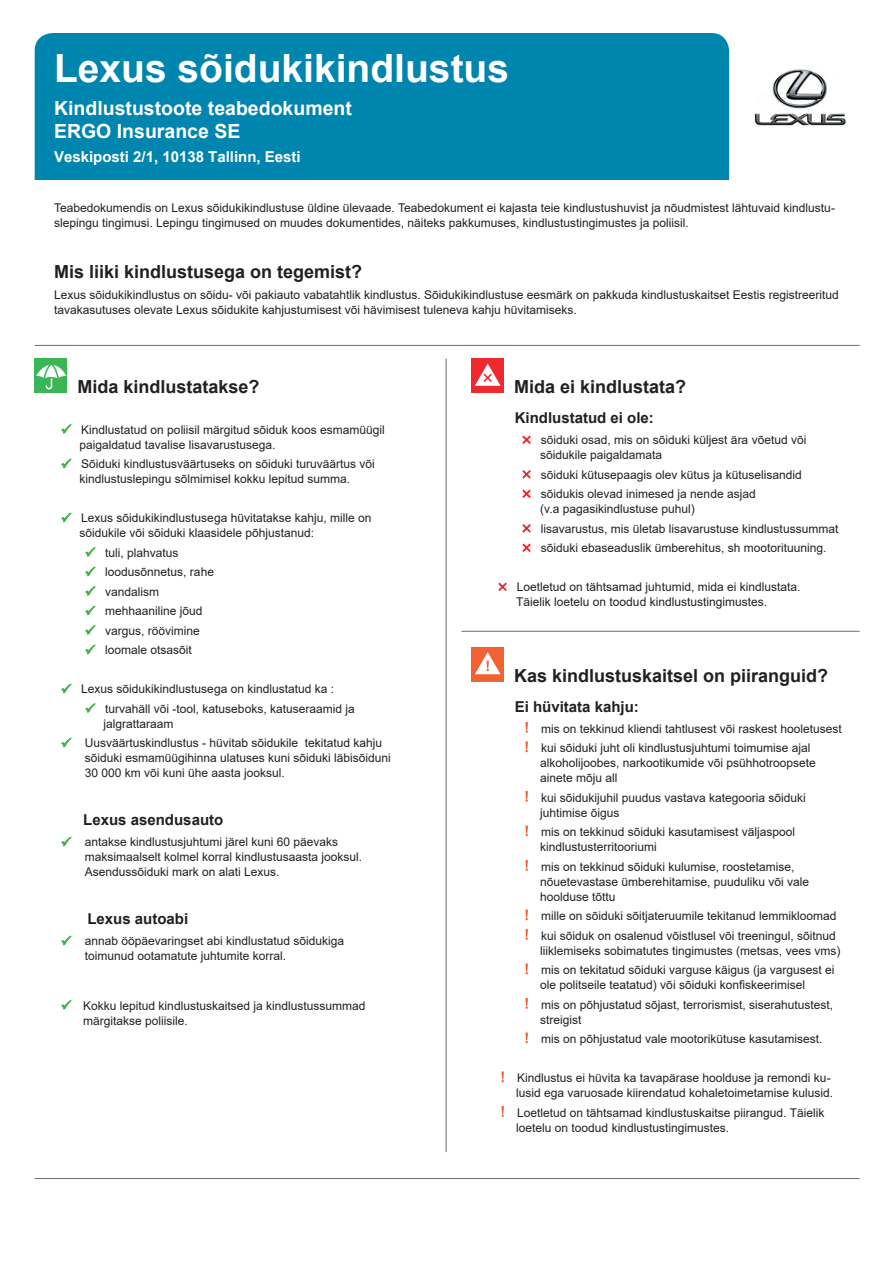
<style>
.page{position:relative;width:893px;height:1263px;background:#fff}
.page>*{position:absolute;margin:0;border:0;box-sizing:border-box;transform-origin:0 0}
.t1{font:700 39px "Arial";color:#fff}
.t2{font:700 19.5px/23.4px "Arial";color:#fff}
.t3{font:700 18px "Arial";color:#231f20}
.t4{font:700 15px "Arial";color:#231f20}
.t5{font:700 15px "Arial";color:#fff}
.t6{font:12px/15px "Arial";color:#231f20}
.s1{font-style:inherit}
</style>
<div class="page">
<div style="left:35px;top:33px;width:694px;height:147px;background:#0085ae"></div>
<hr style="left:35px;top:345px;width:825px;height:1px;background:#6c6d70">
<hr style="left:461px;top:631px;width:399px;height:1px;background:#6c6d70">
<div style="left:34px;top:359px;width:33px;height:34px;background:#3bb657"></div>
<svg style="left:36px;top:365px;width:30px;height:24px"></svg>
<svg style="left:61px;top:424px;width:11px;height:10px"></svg>
<svg style="left:61px;top:458px;width:11px;height:11px"></svg>
<svg style="left:61px;top:512px;width:11px;height:11px"></svg>
<svg style="left:85px;top:547px;width:11px;height:10px"></svg>
<svg style="left:85px;top:566px;width:11px;height:11px"></svg>
<svg style="left:85px;top:586px;width:11px;height:10px"></svg>
<svg style="left:85px;top:605px;width:11px;height:11px"></svg>
<svg style="left:85px;top:625px;width:11px;height:10px"></svg>
<svg style="left:85px;top:644px;width:11px;height:11px"></svg>
<svg style="left:61px;top:683px;width:11px;height:11px"></svg>
<svg style="left:85px;top:703px;width:11px;height:10px"></svg>
<svg style="left:61px;top:737px;width:11px;height:11px"></svg>
<svg style="left:61px;top:836px;width:11px;height:11px"></svg>
<svg style="left:61px;top:935px;width:11px;height:11px"></svg>
<svg style="left:61px;top:1000px;width:11px;height:10px"></svg>
<div style="left:471px;top:647px;width:33px;height:35px;background:#f16232"></div>
<svg style="left:475px;top:652px;width:26px;height:22px"></svg>
<svg style="left:526px;top:722px;width:2px;height:11px"></svg>
<svg style="left:526px;top:741px;width:2px;height:11px"></svg>
<svg style="left:526px;top:791px;width:2px;height:11px"></svg>
<svg style="left:526px;top:825px;width:2px;height:11px"></svg>
<svg style="left:526px;top:860px;width:2px;height:11px"></svg>
<svg style="left:526px;top:909px;width:2px;height:11px"></svg>
<svg style="left:526px;top:929px;width:2px;height:11px"></svg>
<svg style="left:526px;top:963px;width:2px;height:11px"></svg>
<svg style="left:526px;top:998px;width:2px;height:11px"></svg>
<svg style="left:526px;top:1032px;width:2px;height:11px"></svg>
<svg style="left:502px;top:1071px;width:2px;height:11px"></svg>
<svg style="left:502px;top:1106px;width:2px;height:11px"></svg>
<div style="left:471px;top:359px;width:33px;height:34px;background:#ee2a30"></div>
<svg style="left:475px;top:364px;width:26px;height:22px"></svg>
<svg style="left:522px;top:435px;width:9px;height:9px"></svg>
<svg style="left:522px;top:470px;width:9px;height:9px"></svg>
<svg style="left:522px;top:489px;width:9px;height:9px"></svg>
<svg style="left:522px;top:524px;width:9px;height:9px"></svg>
<svg style="left:522px;top:543px;width:9px;height:9px"></svg>
<svg style="left:498px;top:582px;width:9px;height:9px"></svg>
<hr style="left:446px;top:359px;width:1px;height:793px;background:#6c6d70">
<hr style="left:35px;top:1178px;width:825px;height:1px;background:#6c6d70">
<img style="left:754px;top:69px;width:92px;height:57px">
<h1 class="t1" style="left:54px;top:41px;width:457px">Lexus sõidukikindlustus</h1>
<h2 class="t2" style="left:54px;top:96px;width:299px">Kindlustustoote teabedokument<br>ERGO Insurance SE</h2>
<p class="t5" style="left:54px;top:146px;width:248px">Veskiposti 2/1, 10138 Tallinn, Eesti</p>
<p class="t6" style="left:54px;top:200px;width:782px">Teabedokumendis on Lexus sõidukikindlustuse üldine ülevaade. Teabedokument ei kajasta teie kindlustushuvist ja nõudmistest lähtuvaid kindlustu&shy;slepingu tingimusi. Lepingu tingimused on muudes dokumentides, näiteks pakkumuses, kindlustustingimustes ja poliisil.</p>
<h3 class="t3" style="left:54px;top:259px;width:310px">Mis liiki kindlustusega on tegemist?</h3>
<p class="t6" style="left:54px;top:287px;width:786px">Lexus sõidukikindlustus on sõidu- või pakiauto vabatahtlik kindlustus. Sõidukikindlustuse eesmärk on pakkuda kindlustuskaitset Eestis registreeritud tavakasutuses olevate Lexus sõidukite kahjustumisest või hävimisest tuleneva kahju hüvitamiseks.</p>
<h3 class="t3" style="left:77px;top:374px;width:184px">Mida kindlustatakse?</h3>
<p class="t6" style="left:79px;top:422px;width:307px">Kindlustatud on poliisil märgitud sõiduk koos esmamüügil paigaldatud tavalise lisavarustusega.</p>
<p class="t6" style="left:79px;top:456px;width:297px">Sõiduki kindlustusväärtuseks on sõiduki turuväärtus või kindlustuslepingu sõlmimisel kokku lepitud summa.</p>
<p class="t6" style="left:79px;top:510px;width:293px">Lexus sõidukikindlustusega hüvitatakse kahju, mille on sõidukile või sõiduki klaasidele põhjustanud:</p>
<p class="t6" style="left:105px;top:543px;width:110px;line-height:19.5px">tuli, plahvatus loodusõnnetus, rahe vandalism mehhaaniline jõud vargus, röövimine loomale otsasõit</p>
<p class="t6" style="left:105px;top:679px;width:251px;line-height:19.5px;text-indent:-24px">Lexus sõidukikindlustusega on kindlustatud ka : turvahäll või -tool, katuseboks, katuseraamid ja</p>
<p class="t6" style="left:85px;top:714px;width:299px;line-height:19.4px;text-indent:19px">jalgrattaraam<br>Uusväärtuskindlustus - hüvitab sõidukile tekitatud kahju</p>
<p class="t6" style="left:85px;top:750px;width:308px">sõiduki esmamüügihinna ulatuses kuni sõiduki läbisõiduni<br>30 000 km või kuni ühe aasta jooksul.</p>
<p class="t4" style="left:83px;top:809px;width:142px">Lexus asendusauto</p>
<p class="t6" style="left:85px;top:834px;width:279px">antakse kindlustusjuhtumi järel kuni <span class="s1">60</span> päevaks maksimaalselt kolmel korral kindlustusaasta jooksul.<br>Asendussõiduki mark on alati Lexus.</p>
<p class="t4" style="left:87px;top:908px;width:102px">Lexus autoabi</p>
<p class="t6" style="left:85px;top:933px;width:261px">annab ööpäevaringset abi kindlustatud sõidukiga toimunud ootamatute juhtumite korral.</p>
<p class="t6" style="left:83px;top:998px;width:284px">Kokku lepitud kindlustuskaitsed ja kindlustussummad märgitakse poliisile.</p>
<h3 class="t3" style="left:514px;top:374px;width:174px">Mida ei kindlustata?</h3>
<p class="t4" style="left:515px;top:407px;width:141px">Kindlustatud ei ole:</p>
<p class="t6" style="left:540px;top:432px;width:268px">sõiduki osad, mis on sõiduki küljest ära võetud või sõidukile paigaldamata</p>
<p class="t6" style="left:541px;top:465px;width:262px;line-height:19.5px">sõiduki kütusepaagis olev kütus ja kütuselisandid sõidukis olevad inimesed ja nende asjad</p>
<p class="t6" style="left:540px;top:499px;width:300px;line-height:19.5px">(v.a pagasikindlustuse puhul)<br>lisavarustus, mis ületab lisavarustuse kindlustussummat sõiduki ebaseaduslik ümberehitus, sh mootorituuning.</p>
<p class="t6" style="left:516px;top:579px;width:286px">Loetletud on tähtsamad juhtumid, mida ei kindlustata.<br>Täielik loetelu on toodud kindlustustingimustes.</p>
<h3 class="t3" style="left:514px;top:663px;width:316px">Kas kindlustuskaitsel on piiranguid?</h3>
<p class="t4" style="left:515px;top:696px;width:126px">Ei hüvitata kahju:</p>
<p class="t6" style="left:541px;top:718px;width:302px;line-height:19.5px">mis on tekkinud kliendi tahtlusest või raskest hooletusest kui sõiduki juht oli kindlustusjuhtumi toimumise ajal</p>
<p class="t6" style="left:540px;top:755px;width:277px">alkoholijoobes, narkootikumide või psühhotroopsete ainete mõju all</p>
<p class="t6" style="left:540px;top:790px;width:267px">kui sõidukijuhil puudus vastava kategooria sõiduki juhtimise õigus</p>
<p class="t6" style="left:540px;top:824px;width:256px">mis on tekkinud sõiduki kasutamisest väljaspool kindlustusterritooriumi</p>
<p class="t6" style="left:540px;top:859px;width:270px">mis on tekkinud sõiduki kulumise, roostetamise, nõuetevastase ümberehitamise, puuduliku või vale hoolduse tõttu</p>
<p class="t6" style="left:541px;top:906px;width:297px;line-height:19.5px">mille on sõiduki sõitjateruumile tekitanud lemmikloomad kui sõiduk on osalenud võistlusel või treeningul, sõitnud</p>
<p class="t6" style="left:540px;top:940px;width:302px;line-height:19.5px">liiklemiseks sobimatutes tingimustes (metsas, vees vms) mis on tekitatud sõiduki varguse käigus (ja vargusest ei</p>
<p class="t6" style="left:540px;top:975px;width:294px;line-height:19.5px">ole politseile teatatud) või sõiduki konfiskeerimisel<br>mis on põhjustatud sõjast, terrorismist, siserahutustest,</p>
<p class="t6" style="left:540px;top:1009px;width:284px;line-height:19.5px">streigist<br>mis on põhjustatud vale mootorikütuse kasutamisest.</p>
<p class="t6" style="left:516px;top:1070px;width:318px">Kindlustus ei hüvita ka tavapärase hoolduse ja remondi ku&shy;lusid ega varuosade kiirendatud kohaletoimetamise kulusid.</p>
<p class="t6" style="left:516px;top:1105px;width:310px">Loetletud on tähtsamad kindlustuskaitse piirangud. Täielik loetelu on toodud kindlustustingimustes.</p>
</div>
